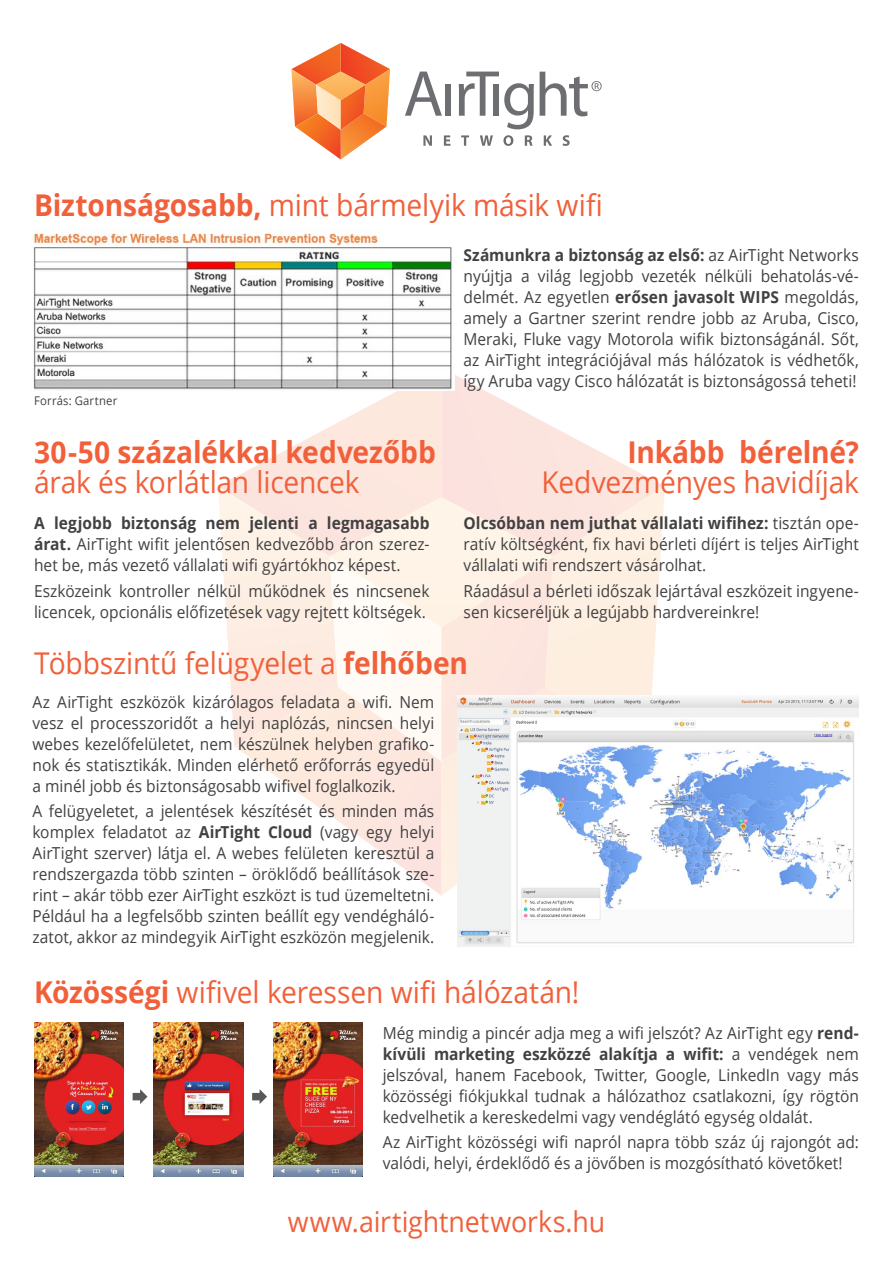
<style>
.page{position:relative;width:893px;height:1263px;background:#fff}
.page>*{position:absolute;margin:0;border:0;box-sizing:border-box;transform-origin:0 0}
.t1{font:30px "Open Sans";letter-spacing:-.005em;color:#f1603a;scale:.94 1}
.t2{font:700 30px "Open Sans";letter-spacing:-.005em;color:#f1603a;scale:.94 1}
.t3{font:28.5px "Open Sans";color:#f1603a;scale:.94 1}
.t4{font:16.5px/21px "Open Sans";color:#414042;text-align:justify;scale:.94 1}
.t5{font:12px "Open Sans";letter-spacing:.015em;color:#414042;scale:.94 1}
.s1{font-weight:700}
</style>
<div class="page">
<svg style="left:218px;top:375px;width:447px;height:520px"></svg>
<svg style="left:291px;top:43px;width:99px;height:116px"></svg>
<svg style="left:423px;top:135px;width:9px;height:11px"></svg>
<svg style="left:444px;top:135px;width:6px;height:11px"></svg>
<svg style="left:461px;top:135px;width:8px;height:11px"></svg>
<svg style="left:480px;top:135px;width:13px;height:11px"></svg>
<svg style="left:503px;top:135px;width:10px;height:11px"></svg>
<svg style="left:525px;top:135px;width:8px;height:11px"></svg>
<svg style="left:544px;top:135px;width:8px;height:11px"></svg>
<svg style="left:563px;top:135px;width:7px;height:11px"></svg>
<svg style="left:405px;top:72px;width:37px;height:44px"></svg>
<div style="left:446px;top:84px;width:5px;height:32px;background:#6d6e71"></div>
<svg style="left:459px;top:72px;width:75px;height:57px"></svg>
<svg style="left:540px;top:72px;width:62px;height:44px"></svg>
<img style="left:33px;top:229px;width:421px;height:161px">
<img style="left:457px;top:695px;width:402px;height:251px">
<svg style="left:133px;top:1089px;width:15px;height:15px"></svg>
<svg style="left:252px;top:1089px;width:15px;height:15px"></svg>
<img style="left:34px;top:1022px;width:90px;height:154px">
<img style="left:273px;top:1022px;width:89px;height:154px">
<img style="left:154px;top:1022px;width:89px;height:154px">
<h1 class="t1" style="left:34px;top:185px;width:606px"><span class="s1">Biztonságosabb,</span> mint bármelyik másik wifi</h1>
<p class="t5" style="left:34px;top:392px;width:90px">Forrás: Gartner</p>
<h1 class="t2" style="left:34px;top:431px;width:429px">30-50 százalékkal kedvezőbb</h1>
<h1 class="t1" style="left:34px;top:462px;width:348px">árak és korlátlan licencek</h1>
<p class="t4" style="left:34px;top:512px;width:422px"><span class="s1">A legjobb biztonság nem jelenti a legmagasabb árat.</span> AirTight wifit jelentősen kedvezőbb áron szerez&shy;het be, más vezető vállalati wifi gyártókhoz képest.</p>
<p class="t4" style="left:34px;top:580px;width:422px">Eszközeink kontroller nélkül működnek és nincsenek licencek, opcionális előfizetések vagy rejtett költségek.</p>
<p class="t4" style="left:463px;top:244px;width:422px"><span class="s1">Számunkra a biztonság az első:</span> az AirTight Networks nyújtja a világ legjobb vezeték nélküli behatolás-vé&shy;delmét. Az egyetlen <span class="s1">erősen javasolt WIPS</span> megoldás, amely a Gartner szerint rendre jobb az Aruba, Cisco, Meraki, Fluke vagy Motorola wifik biztonságánál. Sőt, az AirTight integrációjával más hálózatok is védhetők, így Aruba vagy Cisco hálózatát is biztonságossá teheti!</p>
<h1 class="t2" style="left:627px;top:431px;width:248px">Inkább bérelné?</h1>
<h1 class="t1" style="left:542px;top:462px;width:339px">Kedvezményes havidíjak</h1>
<p class="t4" style="left:463px;top:512px;width:422px"><span class="s1">Olcsóbban nem juthat vállalati wifihez:</span> tisztán ope&shy;ratív költségként, fix havi bérleti díjért is teljes AirTight vállalati wifi rendszert vásárolhat.</p>
<p class="t4" style="left:463px;top:580px;width:422px">Ráadásul a bérleti időszak lejártával eszközeit ingyene&shy;sen kicseréljük a legújabb hardvereinkre!</p>
<h1 class="t1" style="left:34px;top:643px;width:463px">Többszintű felügyelet a <span class="s1">felhőben</span></h1>
<p class="t4" style="left:33px;top:691px;width:429px">Az AirTight eszközök kizárólagos feladata a wifi. Nem vesz el processzoridőt a helyi naplózás, nincsen helyi webes kezelőfelületet, nem készülnek helyben grafiko&shy;nok és statisztikák. Minden elérhető erőforrás egyedül a minél jobb és biztonságosabb wifivel foglalkozik.</p>
<p class="t4" style="left:33px;top:800px;width:429px">A felügyeletet, a jelentések készítését és minden más komplex feladatot az <span class="s1">AirTight Cloud</span> (vagy egy helyi AirTight szerver) látja el. A webes felületen keresztül a rendszergazda több szinten – öröklődő beállítások sze&shy;rint – akár több ezer AirTight eszközt is tud üzemeltetni.<br>Például ha a legfelsőbb szinten beállít egy vendégháló&shy;zatot, akkor az mindegyik AirTight eszközön megjelenik.</p>
<h1 class="t1" style="left:34px;top:971px;width:582px"><span class="s1">Közösségi</span> wifivel keressen wifi hálózatán!</h1>
<p class="t4" style="left:383px;top:1022px;width:508px">Még mindig a pincér adja meg a wifi jelszót? Az AirTight egy <span class="s1">rend&shy;kívüli marketing eszközzé alakítja a wifit:</span> a vendégek nem jelszóval, hanem Facebook, Twitter, Google, LinkedIn vagy más közösségi fiókjukkal tudnak a hálózathoz csatlakozni, így rögtön kedvelhetik a kereskedelmi vagy vendéglátó egység oldalát.</p>
<p class="t4" style="left:383px;top:1131px;width:508px">Az AirTight közösségi wifi napról napra több száz új rajongót ad: valódi, helyi, érdeklődő és a jövőben is mozgósítható követőket!</p>
<h2 class="t3" style="left:288px;top:1202px;width:339px">www.airtightnetworks.hu</h2>
</div>
